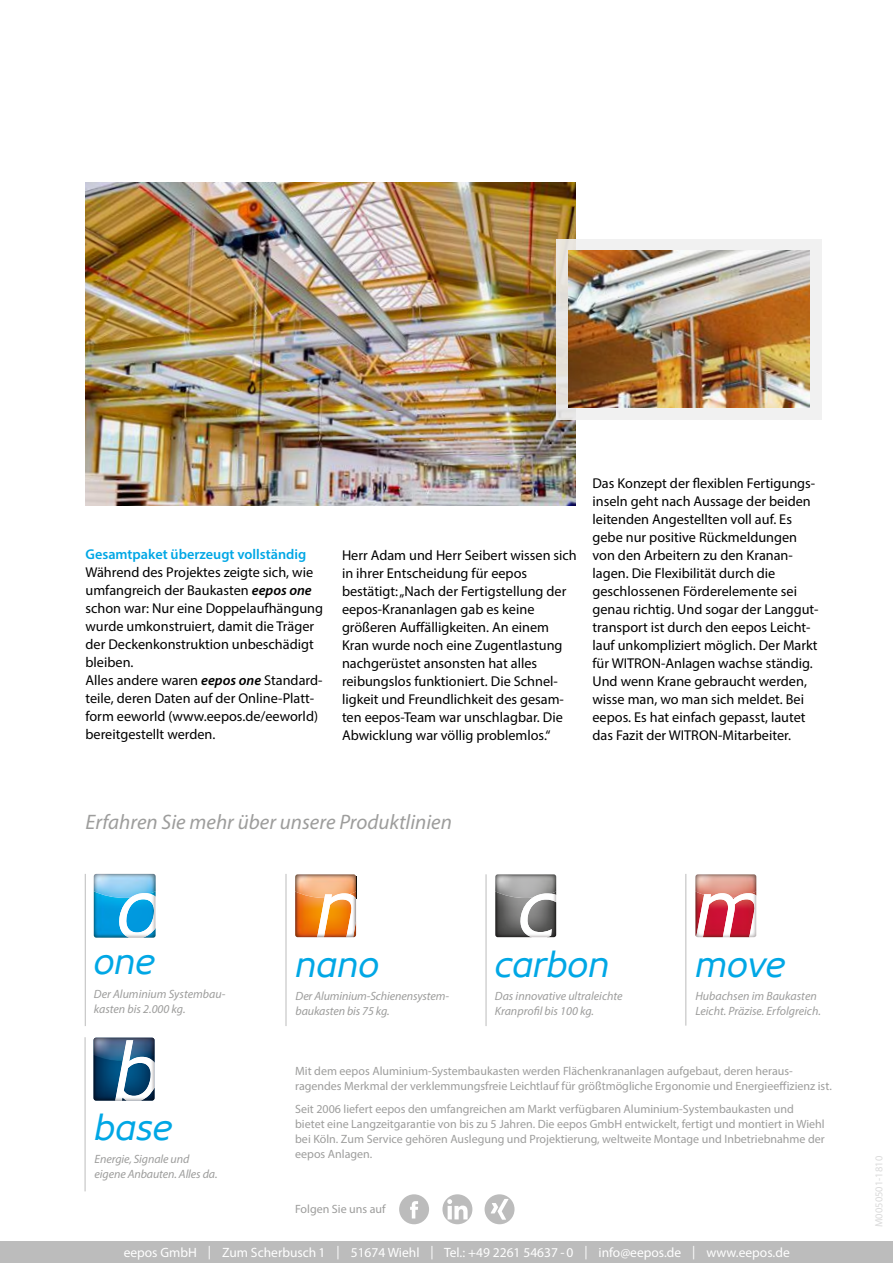
<style>
.page{position:relative;width:893px;height:1263px;background:#fff}
.page>*{position:absolute;margin:0;border:0;box-sizing:border-box;transform-origin:0 0}
.t1{font:italic 36px "Core Sans N45";color:#00a7e5}
.t2{font:italic 21px "Myriad Pro";color:#9d9d9c}
.t3{font:14.25px/18px "Myriad Pro";color:#000}
.t4{font:600 14.25px "Myriad Pro";color:#00a7e5}
.t5{font:13.5px "Myriad Pro";color:#fff}
.t6{font:12px/15px "Myriad Pro";color:#9d9d9c}
.t7{font:italic 12px/15px "Myriad Pro";color:#9d9d9c}
.t8{font:10.5px "Myriad Pro";color:#dadada}
.s1{font-weight:600;font-style:italic}
</style>
<div class="page">
<img style="left:85px;top:182px;width:491px;height:323px">
<svg style="left:556px;top:239px;width:266px;height:180px;fill:#f1f1f1"></svg>
<img style="left:569px;top:251px;width:240px;height:157px">
<div style="left:0;top:1242px;width:893px;height:21px;background:#bcbcbc"></div>
<img style="left:94px;top:898px;width:24px;height:40px">
<img style="left:94px;top:874px;width:62px;height:24px">
<img style="left:118px;top:893px;width:38px;height:45px">
<img style="left:295px;top:898px;width:22px;height:39px">
<img style="left:295px;top:874px;width:61px;height:24px">
<img style="left:317px;top:893px;width:39px;height:44px">
<img style="left:495px;top:898px;width:24px;height:39px">
<img style="left:495px;top:874px;width:61px;height:24px">
<img style="left:519px;top:893px;width:37px;height:44px">
<hr style="left:85px;top:874px;width:1px;height:152px;background:#bcbcbc">
<hr style="left:286px;top:874px;width:1px;height:152px;background:#bcbcbc">
<hr style="left:486px;top:874px;width:1px;height:152px;background:#bcbcbc">
<img style="left:695px;top:874px;width:61px;height:24px">
<img style="left:696px;top:893px;width:60px;height:44px">
<hr style="left:686px;top:874px;width:1px;height:152px;background:#bcbcbc">
<img style="left:94px;top:1061px;width:21px;height:39px">
<img style="left:94px;top:1038px;width:60px;height:23px">
<img style="left:115px;top:1040px;width:39px;height:60px">
<hr style="left:85px;top:1037px;width:1px;height:154px;background:#bcbcbc">
<svg style="left:485px;top:1194px;width:29px;height:30px"></svg>
<svg style="left:399px;top:1194px;width:30px;height:30px"></svg>
<svg style="left:442px;top:1194px;width:30px;height:30px"></svg>
<p class="t4" style="left:85px;top:545px;width:222px">Gesamtpaket überzeugt vollständig</p>
<p class="t3" style="left:85px;top:563px;width:239px">Während des Projektes zeigte sich, wie umfangreich der Baukasten <span class="s1">eepos one </span>schon war: Nur eine Doppelaufhängung wurde umkonstruiert, damit die Träger der Deckenkonstruktion unbeschädigt bleiben.<br>Alles andere waren <span class="s1">eepos one</span> Standard&shy;teile, deren Daten auf der Online-Platt&shy;form eeworld (www.eepos.de/eeworld) bereitgestellt werden.</p>
<p class="t3" style="left:342px;top:546px;width:236px">Herr Adam und Herr Seibert wissen sich in ihrer Entscheidung für eepos bestätigt: „Nach der Fertigstellung der eepos-Krananlagen gab es keine größeren Auffälligkeiten. An einem Kran wurde noch eine Zugentlastung nachgerüstet ansonsten hat alles reibungslos funktioniert. Die Schnel&shy;ligkeit und Freundlichkeit des gesam&shy;ten eepos-Team war unschlagbar. Die Abwicklung war völlig problemlos.“</p>
<p class="t3" style="left:592px;top:474px;width:228px">Das Konzept der flexiblen Fertigungs&shy;inseln geht nach Aussage der beiden leitenden Angestellten voll auf. Es gebe nur positive Rückmeldungen von den Arbeitern zu den Kranan&shy;lagen. Die Flexibilität durch die geschlossenen Förderelemente sei genau richtig. Und sogar der Langgut&shy;transport ist durch den eepos Leicht&shy;lauf unkompliziert möglich. Der Markt für WITRON-Anlagen wachse ständig.<br>Und wenn Krane gebraucht werden, wisse man, wo man sich meldet. Bei eepos. Es hat einfach gepasst, lautet das Fazit der WITRON-Mitarbeiter.</p>
<h2 class="t2" style="left:85px;top:809px;width:368px">Erfahren Sie mehr über unsere Produktlinien</h2>
<h1 class="t1" style="left:94px;top:938px;width:63px">one</h1>
<p class="t7" style="left:94px;top:986px;width:133px">Der Aluminium Systembau&shy;kasten bis 2.000 kg.</p>
<h1 class="t1" style="left:95px;top:1104px;width:79px">base</h1>
<p class="t7" style="left:95px;top:1151px;width:124px">Energie, Signale und eigene Anbauten. Alles da.</p>
<h1 class="t1" style="left:296px;top:941px;width:85px">nano</h1>
<p class="t7" style="left:296px;top:988px;width:155px">Der Aluminium-Schienensystem&shy;baukasten bis 75 kg.</p>
<h1 class="t1" style="left:495px;top:941px;width:116px">carbon</h1>
<p class="t7" style="left:495px;top:988px;width:129px">Das innovative ultraleichte<br>Kranprofil bis 100 kg.</p>
<h1 class="t1" style="left:695px;top:941px;width:92px">move</h1>
<p class="t7" style="left:695px;top:988px;width:127px">Hubachsen im Baukasten<br>Leicht. Präzise. Erfolgreich.</p>
<p class="t6" style="left:295px;top:1063px;width:538px">Mit dem eepos Aluminium-Systembaukasten werden Flächenkrananlagen aufgebaut, deren heraus&shy;ragendes Merkmal der verklemmungsfreie Leichtlauf für größtmögliche Ergonomie und Energieeff izienz ist.</p>
<p class="t6" style="left:295px;top:1101px;width:531px">Seit 2006 liefert eepos den umfangreichen am Markt verfügbaren Aluminium-Systembaukasten und bietet eine Langzeitgarantie von bis zu 5 Jahren. Die eepos GmbH entwickelt, fertigt und montiert in Wiehl bei Köln. Zum Service gehören Auslegung und Projektierung, weltweite Montage und Inbetriebnahme der eepos Anlagen.</p>
<p class="t6" style="left:295px;top:1201px;width:92px">Folgen Sie uns auf</p>
<p class="t5" style="left:124px;top:1244px;width:668px">eepos GmbH | Zum Scherbusch 1 | 51674 Wiehl | Tel.: +49 2261 54637 - 0 | info@eepos.de | www.eepos.de</p>
<p class="t8" style="left:872px;top:1227px;width:72px;rotate:-90deg">M0050501-1810</p>
</div>
